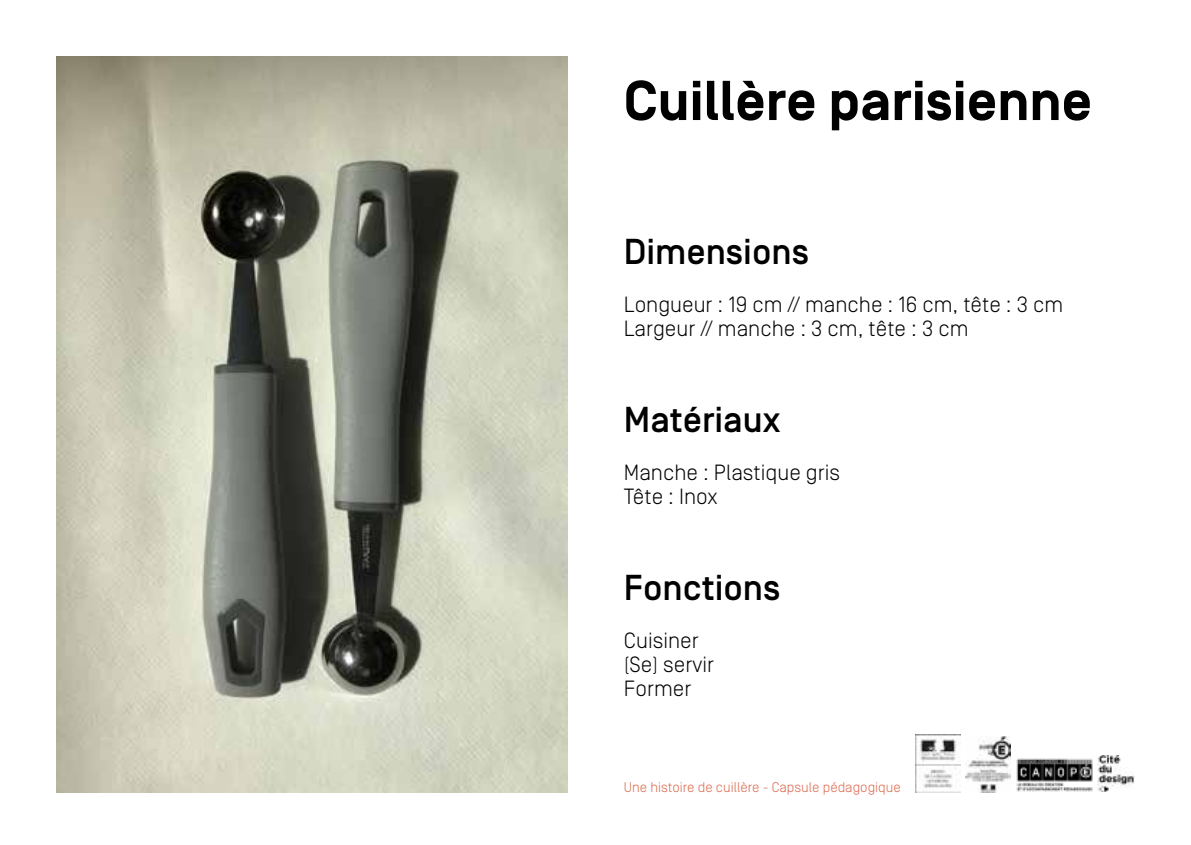
<style>
.page{position:relative;width:1191px;height:845px;background:#fff}
.page>*{position:absolute;margin:0;border:0;box-sizing:border-box;transform-origin:0 0}
.t1{font:700 56px "Simplon BP";color:#000}
.t2{font:500 36px "Simplon BP";color:#000}
.t3{font:300 22px/24px "Simplon BP";color:#000}
.t4{font:300 14px "Simplon BP";color:#dc674c}
</style>
<div class="page">
<img style="left:57px;top:57px;width:510px;height:735px">
<img style="left:1016px;top:758px;width:77px;height:34px">
<img style="left:916px;top:735px;width:45px;height:57px">
<img style="left:965px;top:736px;width:45px;height:56px">
<img style="left:1098px;top:756px;width:36px;height:36px">
<h1 class="t1" style="left:624px;top:69px;width:470px">Cuillère parisienne</h1>
<h2 class="t2" style="left:624px;top:231px;width:187px">Dimensions</h2>
<p class="t3" style="left:624px;top:292px;width:441px">Longueur : 19 cm // manche : 16 cm, tête : 3 cm<br>Largeur // manche : 3 cm, tête : 3 cm</p>
<h2 class="t2" style="left:624px;top:399px;width:158px">Matériaux</h2>
<p class="t3" style="left:624px;top:460px;width:218px">Manche : Plastique gris<br>Tête : Inox</p>
<h2 class="t2" style="left:624px;top:567px;width:158px">Fonctions</h2>
<p class="t3" style="left:624px;top:628px;width:92px">Cuisiner (Se) servir<br>Former</p>
<p class="t4" style="left:624px;top:779px;width:278px">Une histoire de cuillère - Capsule pédagogique</p>
</div>
